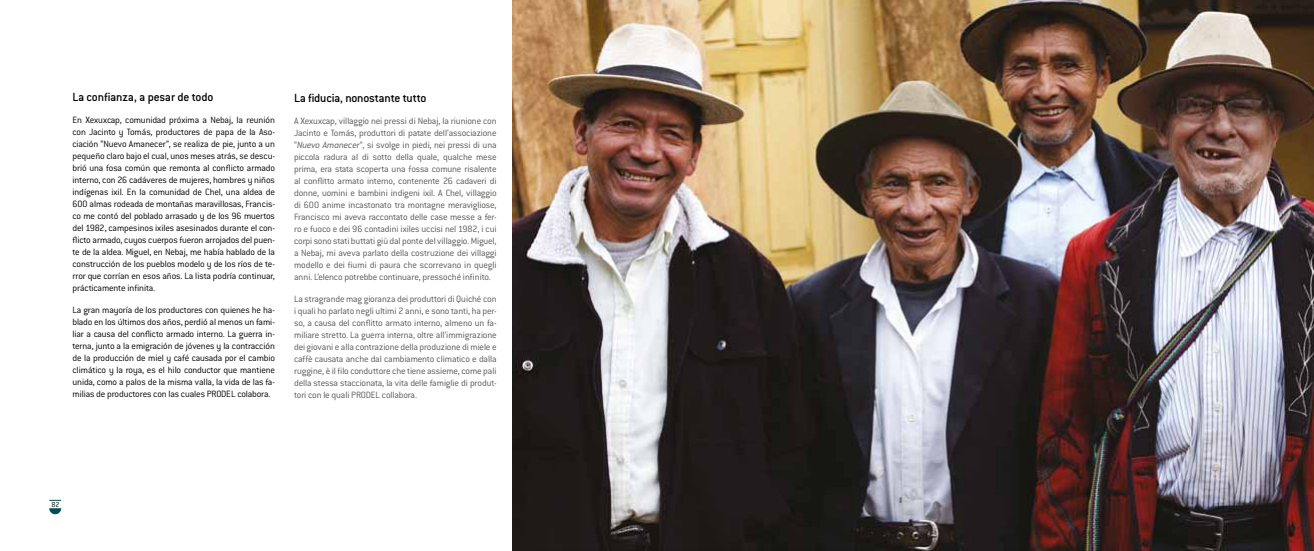
<style>
.page{position:relative;width:1314px;height:551px;background:#fff}
.page>*{position:absolute;margin:0;border:0;box-sizing:border-box;transform-origin:0 0}
.t1{font:500 13px "Conduit ITC";letter-spacing:-.015em;color:#000}
.t2{font:300 10px/12px "Conduit ITC";letter-spacing:-.015em;color:#575756;text-align:justify}
.t3{font:300 10px/12px "Conduit ITC";letter-spacing:-.015em;color:#000;text-align:justify}
.t4{font:300 8px "Conduit ITC";color:#000}
.s1{font-style:italic}
</style>
<div class="page">
<svg style="left:49px;top:508px;width:12px;height:6px"></svg>
<svg style="left:49px;top:500px;width:12px;height:1px"></svg>
<img style="left:513px;top:0;width:801px;height:551px">
<h1 class="t1" style="left:73px;top:89px;width:142px">La confianza, a pesar de todo</h1>
<p class="t3" style="left:73px;top:114px;width:204px">En Xexuxcap, comunidad próxima a Nebaj, la reunión con Jacinto y Tomás, productores de papa de la Aso&shy;ciación “Nuevo Amanecer”, se realiza de pie, junto a un pequeño claro bajo el cual, unos meses atrás, se descu&shy;brió una fosa común que remonta al conflicto armado interno, con 26 cadáveres de mujeres, hombres y niños indígenas ixil. En la comunidad de Chel, una aldea de 600 almas rodeada de montañas maravillosas, Francis&shy;co me contó del poblado arrasado y de los 96 muertos del 1982, campesinos ixiles asesinados durante el con&shy;flicto armado, cuyos cuerpos fueron arrojados del puen&shy;te de la aldea. Miguel, en Nebaj, me había hablado de la construcción de los pueblos modelo y de los ríos de te&shy;rror que corrían en esos años. La lista podría continuar, prácticamente infinita.</p>
<p class="t3" style="left:73px;top:304px;width:204px">La gran mayoría de los productores con quienes he ha&shy;blado en los últimos dos años, perdió al menos un fami&shy;liar a causa del conflicto armado interno. La guerra in&shy;terna, junto a la emigración de jóvenes y la contracción de la producción de miel y café causada por el cambio climático y la roya, es el hilo conductor que mantiene unida, como a palos de la misma valla, la vida de las fa&shy;milias de productores con las cuales PRODEL colabora.</p>
<h1 class="t1" style="left:294px;top:91px;width:134px">La fiducia, nonostante tutto</h1>
<p class="t2" style="left:294px;top:115px;width:204px">A Xexuxcap, villaggio nei pressi di Nebaj, la riunione con Jacinto e Tomás, produttori di patate dell’associazione “<span class="s1">Nuevo Amanecer</span>”, si svolge in piedi, nei pressi di una piccola radura al di sotto della quale, qualche mese prima, era stata scoperta una fossa comune risalente al conflitto armato interno, contenente 26 cadaveri di donne, uomini e bambini indigeni ixil. A Chel, villaggio di 600 anime incastonato tra montagne meravigliose, Francisco mi aveva raccontato delle case messe a fer&shy;ro e fuoco e dei 96 contadini ixiles uccisi nel 1982, i cui corpi sono stati buttati giù dal ponte del villaggio. Miguel, a Nebaj, mi aveva parlato della costruzione dei villaggi modello e dei fiumi di paura che scorrevano in quegli anni. L’elenco potrebbe continuare, pressoché infinito.</p>
<p class="t2" style="left:294px;top:293px;width:204px">La stragrande mag gioranza dei produttori di Quiché con i quali ho parlato negli ultimi 2 anni, e sono tanti, ha per&shy;so, a causa del conflitto armato interno, almeno un fa&shy;miliare stretto. La guerra interna, oltre all’immigrazione dei giovani e alla contrazione della produzione di miele e caffè causata anche dal cambiamento climatico e dalla ruggine, è il filo conduttore che tiene assieme, come pali della stessa staccionata, la vita delle famiglie di produt&shy;tori con le quali PRODEL collabora.</p>
<p class="t4" style="left:52px;top:500px;width:9px">82</p>
</div>
